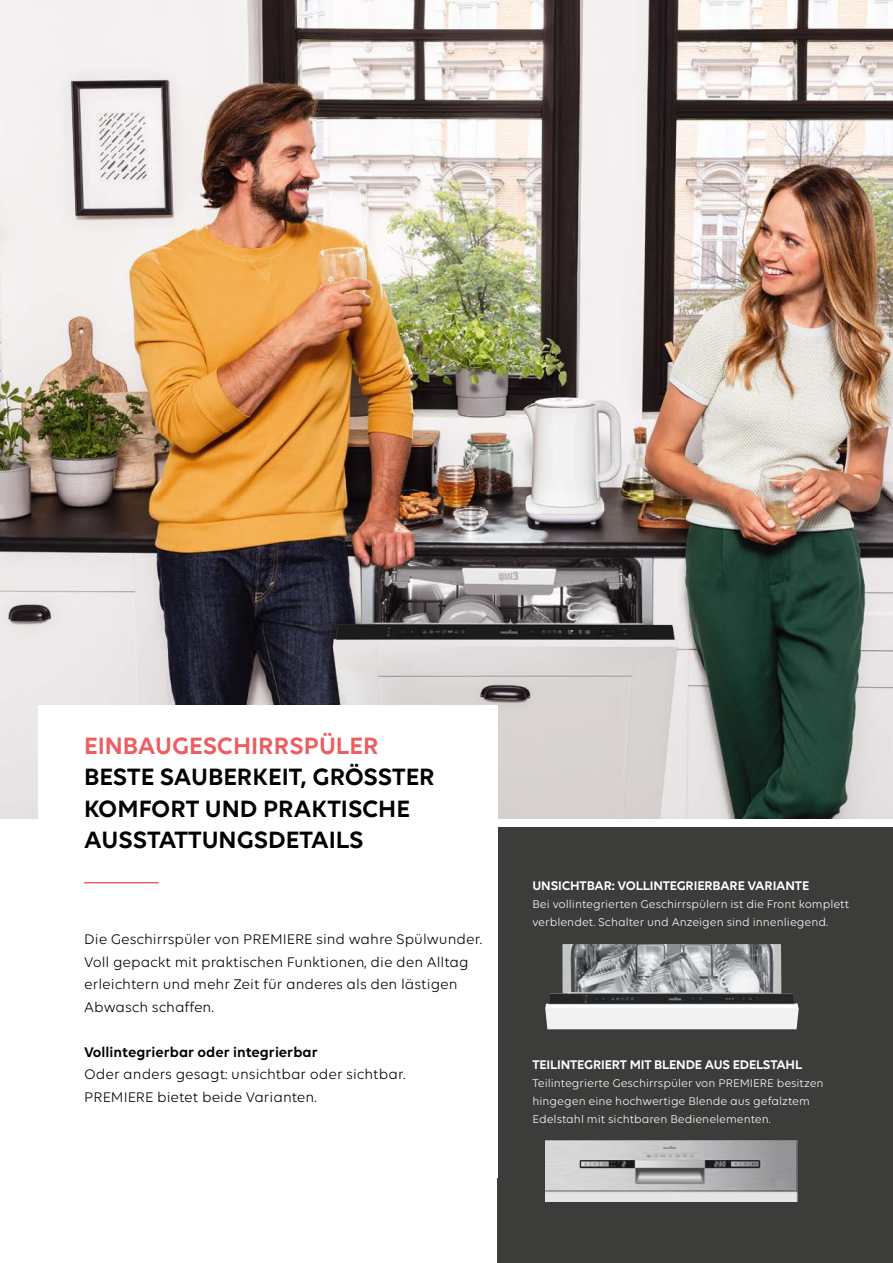
<style>
.page{position:relative;width:893px;height:1263px;background:#fff}
.page>*{position:absolute;margin:0;border:0;box-sizing:border-box;transform-origin:0 0}
.t1{font:600 25.5px/31.5px "Volte";color:#000}
.t2{font:600 25.5px "Volte";color:#eb5f62}
.t3{font:15px/22.5px "Volte";color:#000}
.t4{font:600 15px "Volte";color:#000}
.t5{font:600 13.5px "Volte";letter-spacing:-.01em;color:#fff}
.t6{font:12px/18px "Volte";color:#fff}
</style>
<div class="page">
<div style="left:497px;top:827px;width:396px;height:436px;background:#3c3c3b"></div>
<img style="left:0;top:0;width:893px;height:819px">
<div style="left:38px;top:706px;width:459px;height:472px;background:#fff"></div>
<img style="left:545px;top:1140px;width:252px;height:62px">
<img style="left:545px;top:944px;width:254px;height:85px">
<hr style="left:84px;top:882px;width:74px;height:1px;background:#eb5f62">
<h1 class="t2" style="left:84px;top:730px;width:296px">EINBAUGESCHIRRSPÜLER</h1>
<h1 class="t1" style="left:84px;top:760px;width:352px">BESTE SAUBERKEIT, GRÖSSTER<br>KOMFORT UND PRAKTISCHE<br>AUSSTATTUNGSDETAILS</h1>
<p class="t3" style="left:84px;top:928px;width:399px">Die Geschirrspüler von PREMIERE sind wahre Spülwunder.<br>Voll gepackt mit praktischen Funktionen, die den Alltag erleichtern und mehr Zeit für anderes als den lästigen Abwasch schaffen.</p>
<p class="t4" style="left:84px;top:1043px;width:235px">Vollintegrierbar oder integrierbar</p>
<p class="t3" style="left:84px;top:1063px;width:323px">Oder anders gesagt: unsichtbar oder sichtbar.<br>PREMIERE bietet beide Varianten.</p>
<p class="t5" style="left:532px;top:877px;width:278px">UNSICHTBAR: VOLLINTEGRIERBARE VARIANTE</p>
<p class="t6" style="left:532px;top:894px;width:318px">Bei vollintegrierten Geschirrspülern ist die Front komplett verblendet. Schalter und Anzeigen sind innenliegend.</p>
<p class="t5" style="left:532px;top:1057px;width:271px">TEILINTEGRIERT MIT BLENDE AUS EDELSTAHL</p>
<p class="t6" style="left:532px;top:1074px;width:293px">Teilintegrierte Geschirrspüler von PREMIERE besitzen hingegen eine hochwertige Blende aus gefalztem<br>Edelstahl mit sichtbaren Bedienelementen.</p>
</div>
